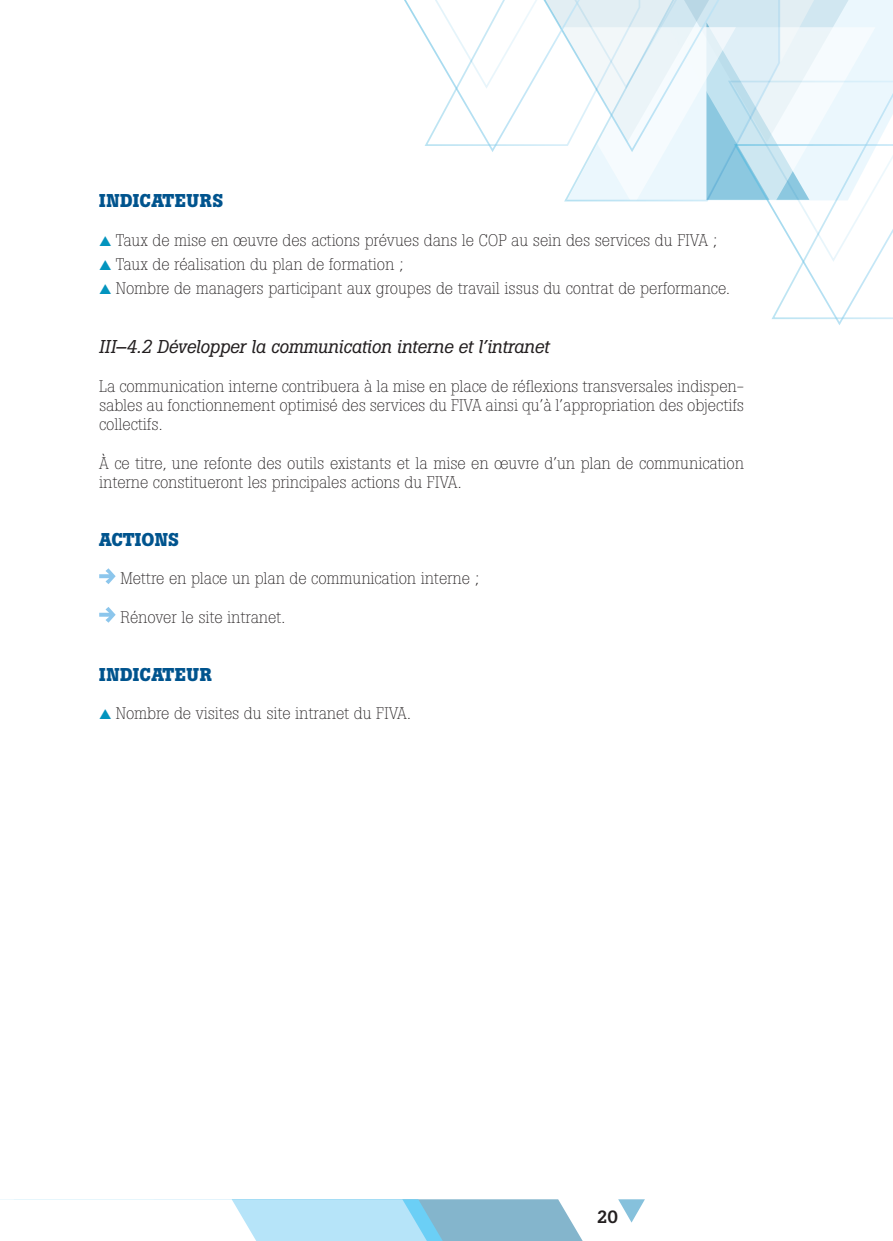
<style>
.page{position:relative;width:893px;height:1241px;background:#fff}
.page>*{position:absolute;margin:0;border:0;box-sizing:border-box;transform-origin:0 0}
.t1{font:italic 18.38px "Boton";letter-spacing:-.01em;color:#231f20}
.t2{font:700 18.38px "Boton";letter-spacing:.01em;color:#00548e}
.t3{font:500 17.5px "Boton";color:#231f20}
.t4{font:300 16.62px/19.2px "Boton";letter-spacing:-.01em;color:#231f20;text-align:justify}
.s1{color:#0394be}
</style>
<div class="page">
<svg style="left:0;top:1199px;width:582px;height:41px"></svg>
<svg style="left:618px;top:1199px;width:27px;height:23px"></svg>
<svg style="left:404px;top:0;width:489px;height:325px"></svg>
<svg style="left:99px;top:568px;width:17px;height:16px"></svg>
<svg style="left:99px;top:607px;width:17px;height:15px"></svg>
<p class="t2" style="left:99px;top:190px;width:125px">INDICATEURS</p>
<p class="t4" style="left:99px;top:230px;width:619px"><span class="s1">▲</span> Taux de mise en œuvre des actions prévues dans le COP au sein des services du FIVA ;</p>
<p class="t4" style="left:99px;top:255px;width:306px"><span class="s1">▲</span> Taux de réalisation du plan de formation ;</p>
<p class="t4" style="left:99px;top:279px;width:632px"><span class="s1">▲</span> Nombre de managers participant aux groupes de travail issus du contrat de performance.</p>
<p class="t1" style="left:99px;top:336px;width:451px">III–4.2 Développer la communication interne et l’intranet</p>
<p class="t4" style="left:99px;top:376px;width:646px">La communication interne contribuera à la mise en place de réflexions transversales indispen&shy;sables au fonctionnement optimisé des services du FIVA ainsi qu’à l’appropriation des objectifs collectifs.</p>
<p class="t4" style="left:99px;top:453px;width:646px">À ce titre, une refonte des outils existants et la mise en œuvre d’un plan de communication interne constitueront les principales actions du FIVA.</p>
<p class="t2" style="left:99px;top:528px;width:81px">ACTIONS</p>
<p class="t4" style="left:120px;top:568px;width:360px">Mettre en place un plan de communication interne ;</p>
<p class="t4" style="left:120px;top:607px;width:166px">Rénover le site intranet.</p>
<p class="t2" style="left:99px;top:663px;width:114px">INDICATEUR</p>
<p class="t4" style="left:99px;top:703px;width:313px"><span class="s1">▲</span> Nombre de visites du site intranet du FIVA.</p>
<p class="t3" style="left:597px;top:1205px;width:23px">20</p>
</div>
